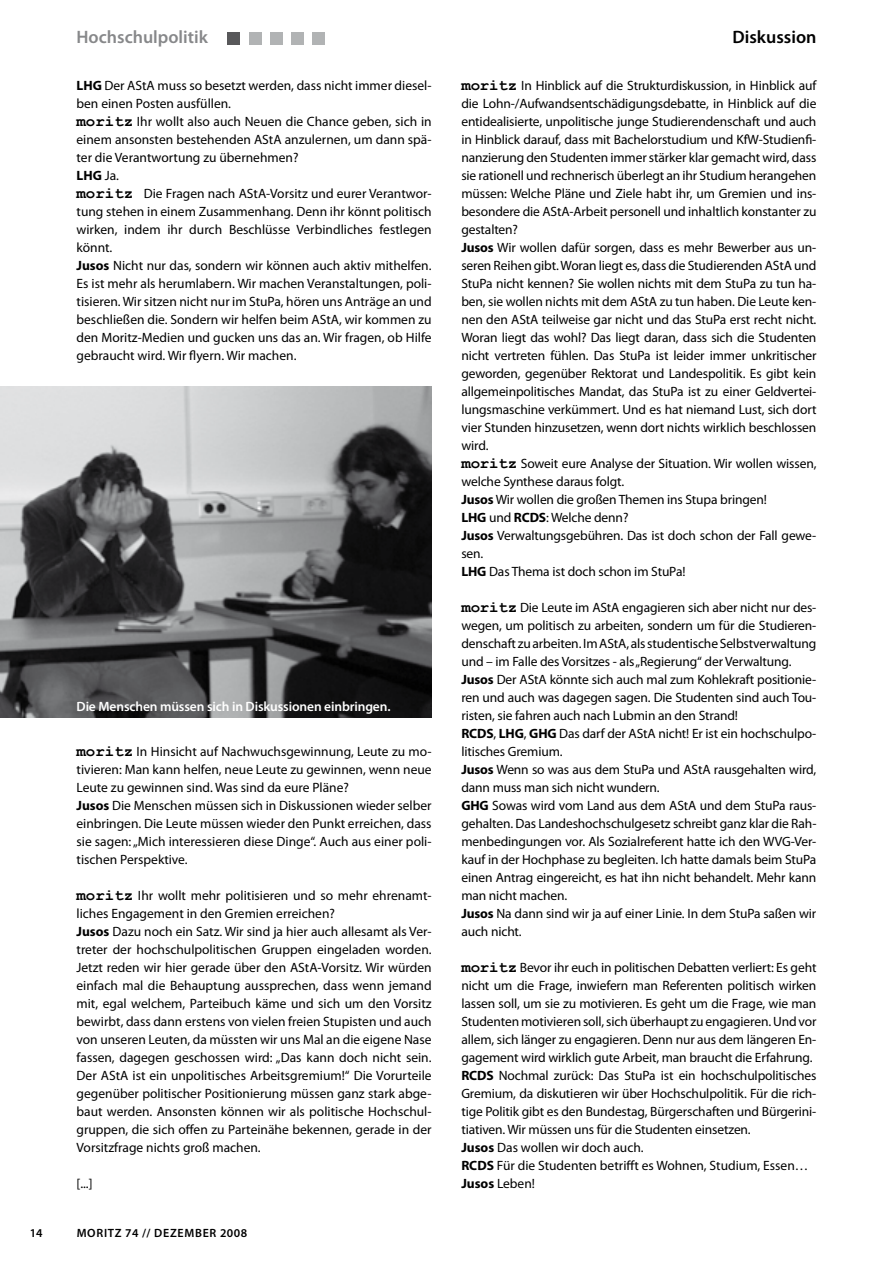
<style>
.page{position:relative;width:893px;height:1263px;background:#fff}
.page>*{position:absolute;margin:0;border:0;box-sizing:border-box;transform-origin:0 0}
.t1{font:600 18px "Myriad Pro";color:#87888a}
.t2{font:600 18px "Myriad Pro";color:#000}
.t3{font:13.5px/18px "Myriad Pro";letter-spacing:-.01em;color:#000}
.t4{font:600 13.5px "Myriad Pro";letter-spacing:-.01em;color:#fff}
.t5{font:600 12px "Myriad Pro";letter-spacing:.06em;color:#000}
.s1{font-weight:700}
.s2{font-family:"Courier New";font-weight:700;font-size:15.75px}
</style>
<div class="page">
<div style="left:227px;top:32px;width:13px;height:13px;background:#58585a"></div>
<div style="left:249px;top:32px;width:12px;height:13px;background:#b1b3b4"></div>
<div style="left:270px;top:32px;width:13px;height:13px;background:#b1b3b4"></div>
<div style="left:291px;top:32px;width:13px;height:13px;background:#b1b3b4"></div>
<div style="left:313px;top:32px;width:12px;height:13px;background:#b1b3b4"></div>
<img style="left:0;top:387px;width:432px;height:330px">
<h1 class="t1" style="left:77px;top:26px;width:133px">Hochschulpolitik</h1>
<p class="t3" style="left:77px;top:76px;width:357px"><span class="s1">LHG</span> Der AStA muss so besetzt werden, dass nicht immer diesel&shy;ben einen Posten ausfüllen.<br><span class="s2">moritz</span> Ihr wollt also auch Neuen die Chance geben, sich in einem ansonsten bestehenden AStA anzulernen, um dann spä&shy;ter die Verantwortung zu übernehmen?<br><span class="s1">LHG</span> Ja.<br><span class="s2">moritz</span> Die Fragen nach AStA-Vorsitz und eurer Verantwor&shy;tung stehen in einem Zusammenhang. Denn ihr könnt politisch wirken, indem ihr durch Beschlüsse Verbindliches festlegen könnt.<br><span class="s1">Jusos</span> Nicht nur das, sondern wir können auch aktiv mithelfen.<br>Es ist mehr als herumlabern. Wir machen Veranstaltungen, poli&shy;tisieren. Wir sitzen nicht nur im StuPa, hören uns Anträge an und beschließen die. Sondern wir helfen beim AStA, wir kommen zu den Moritz-Medien und gucken uns das an. Wir fragen, ob Hilfe gebraucht wird. Wir flyern. Wir machen.</p>
<p class="t4" style="left:77px;top:697px;width:315px">Die Menschen müssen sich in Diskussionen einbringen.</p>
<p class="t3" style="left:77px;top:742px;width:357px"><span class="s2">moritz</span> In Hinsicht auf Nachwuchsgewinnung, Leute zu mo&shy;tivieren: Man kann helfen, neue Leute zu gewinnen, wenn neue Leute zu gewinnen sind. Was sind da eure Pläne?<br><span class="s1">Jusos</span> Die Menschen müssen sich in Diskussionen wieder selber einbringen. Die Leute müssen wieder den Punkt erreichen, dass sie sagen: „Mich interessieren diese Dinge“. Auch aus einer poli&shy;tischen Perspektive.</p>
<p class="t3" style="left:77px;top:886px;width:357px"><span class="s2">moritz</span> Ihr wollt mehr politisieren und so mehr ehrenamt&shy;liches Engagement in den Gremien erreichen?<br><span class="s1">Jusos</span> Dazu noch ein Satz. Wir sind ja hier auch allesamt als Ver&shy;treter der hochschulpolitischen Gruppen eingeladen worden.<br>Jetzt reden wir hier gerade über den AStA-Vorsitz. Wir würden einfach mal die Behauptung aussprechen, dass wenn jemand mit, egal welchem, Parteibuch käme und sich um den Vorsitz bewirbt, dass dann erstens von vielen freien Stupisten und auch von unseren Leuten, da müssten wir uns Mal an die eigene Nase fassen, dagegen geschossen wird: „Das kann doch nicht sein.<br>Der AStA ist ein unpolitisches Arbeitsgremium!“ Die Vorurteile gegenüber politischer Positionierung müssen ganz stark abge&shy;baut werden. Ansonsten können wir als politische Hochschul&shy;gruppen, die sich offen zu Parteinähe bekennen, gerade in der Vorsitzfrage nichts groß machen.</p>
<p class="t3" style="left:77px;top:1174px;width:18px">[...]</p>
<p class="t5" style="left:30px;top:1226px;width:14px">14</p>
<p class="t5" style="left:77px;top:1226px;width:172px">Moritz 74 // DEZEMBER 2008</p>
<h1 class="t2" style="left:732px;top:26px;width:85px">Diskussion</h1>
<p class="t3" style="left:461px;top:76px;width:357px"><span class="s2">moritz</span> In Hinblick auf die Strukturdiskussion, in Hinblick auf die Lohn-/Aufwandsentschädigungsdebatte, in Hinblick auf die entidealisierte, unpolitische junge Studierendenschaft und auch in Hinblick darauf, dass mit Bachelorstudium und KfW-Studienfi&shy;nanzierung den Studenten immer stärker klar gemacht wird, dass sie rationell und rechnerisch überlegt an ihr Studium herangehen müssen: Welche Pläne und Ziele habt ihr, um Gremien und ins&shy;besondere die AStA-Arbeit personell und inhaltlich konstanter zu gestalten?<br><span class="s1">Jusos</span> Wir wollen dafür sorgen, dass es mehr Bewerber aus un&shy;seren Reihen gibt. Woran liegt es, dass die Studierenden AStA und StuPa nicht kennen? Sie wollen nichts mit dem StuPa zu tun ha&shy;ben, sie wollen nichts mit dem AStA zu tun haben. Die Leute ken&shy;nen den AStA teilweise gar nicht und das StuPa erst recht nicht.<br>Woran liegt das wohl? Das liegt daran, dass sich die Studenten nicht vertreten fühlen. Das StuPa ist leider immer unkritischer geworden, gegenüber Rektorat und Landespolitik. Es gibt kein allgemeinpolitisches Mandat, das StuPa ist zu einer Geldvertei&shy;lungsmaschine verkümmert. Und es hat niemand Lust, sich dort vier Stunden hinzusetzen, wenn dort nichts wirklich beschlossen wird.<br><span class="s2">moritz</span> Soweit eure Analyse der Situation. Wir wollen wissen, welche Synthese daraus folgt.<br><span class="s1">Jusos</span> Wir wollen die großen Themen ins Stupa bringen!<br><span class="s1">LHG</span> und <span class="s1">RCDS</span>: Welche denn?<br><span class="s1">Jusos</span> Verwaltungsgebühren. Das ist doch schon der Fall gewe&shy;sen.<br><span class="s1">LHG</span> Das Thema ist doch schon im StuPa!</p>
<p class="t3" style="left:461px;top:598px;width:357px"><span class="s2">moritz</span> Die Leute im AStA engagieren sich aber nicht nur des&shy;wegen, um politisch zu arbeiten, sondern um für die Studieren&shy;denschaft zu arbeiten. Im AStA, als studentische Selbstverwaltung und – im Falle des Vorsitzes - als „Regierung“ der Verwaltung.<br><span class="s1">Jusos</span> Der AStA könnte sich auch mal zum Kohlekraft positionie&shy;ren und auch was dagegen sagen. Die Studenten sind auch Tou&shy;risten, sie fahren auch nach Lubmin an den Strand!<br><span class="s1">RCDS</span>, <span class="s1">LHG</span>, <span class="s1">GHG</span> Das darf der AStA nicht! Er ist ein hochschulpo&shy;litisches Gremium.<br><span class="s1">Jusos</span> Wenn so was aus dem StuPa und AStA rausgehalten wird, dann muss man sich nicht wundern.<br><span class="s1">GHG</span> Sowas wird vom Land aus dem AStA und dem StuPa raus&shy;gehalten. Das Landeshochschulgesetz schreibt ganz klar die Rah&shy;menbedingungen vor. Als Sozialreferent hatte ich den WVG-Ver&shy;kauf in der Hochphase zu begleiten. Ich hatte damals beim StuPa einen Antrag eingereicht, es hat ihn nicht behandelt. Mehr kann man nicht machen.<br><span class="s1">Jusos</span> Na dann sind wir ja auf einer Linie. In dem StuPa saßen wir auch nicht.</p>
<p class="t3" style="left:461px;top:958px;width:357px"><span class="s2">moritz</span> Bevor ihr euch in politischen Debatten verliert: Es geht nicht um die Frage, inwiefern man Referenten politisch wirken lassen soll, um sie zu motivieren. Es geht um die Frage, wie man Studenten motivieren soll, sich überhaupt zu engagieren. Und vor allem, sich länger zu engagieren. Denn nur aus dem längeren En&shy;gagement wird wirklich gute Arbeit, man braucht die Erfahrung.<br><span class="s1">RCDS</span> Nochmal zurück: Das StuPa ist ein hochschulpolitisches Gremium, da diskutieren wir über Hochschulpolitik. Für die rich&shy;tige Politik gibt es den Bundestag, Bürgerschaften und Bürgerini&shy;tiativen. Wir müssen uns für die Studenten einsetzen.<br><span class="s1">Jusos</span> Das wollen wir doch auch.<br><span class="s1">RCDS</span> Für die Studenten betrifft es Wohnen, Studium, Essen… <span class="s1">Jusos</span> Leben!</p>
</div>
